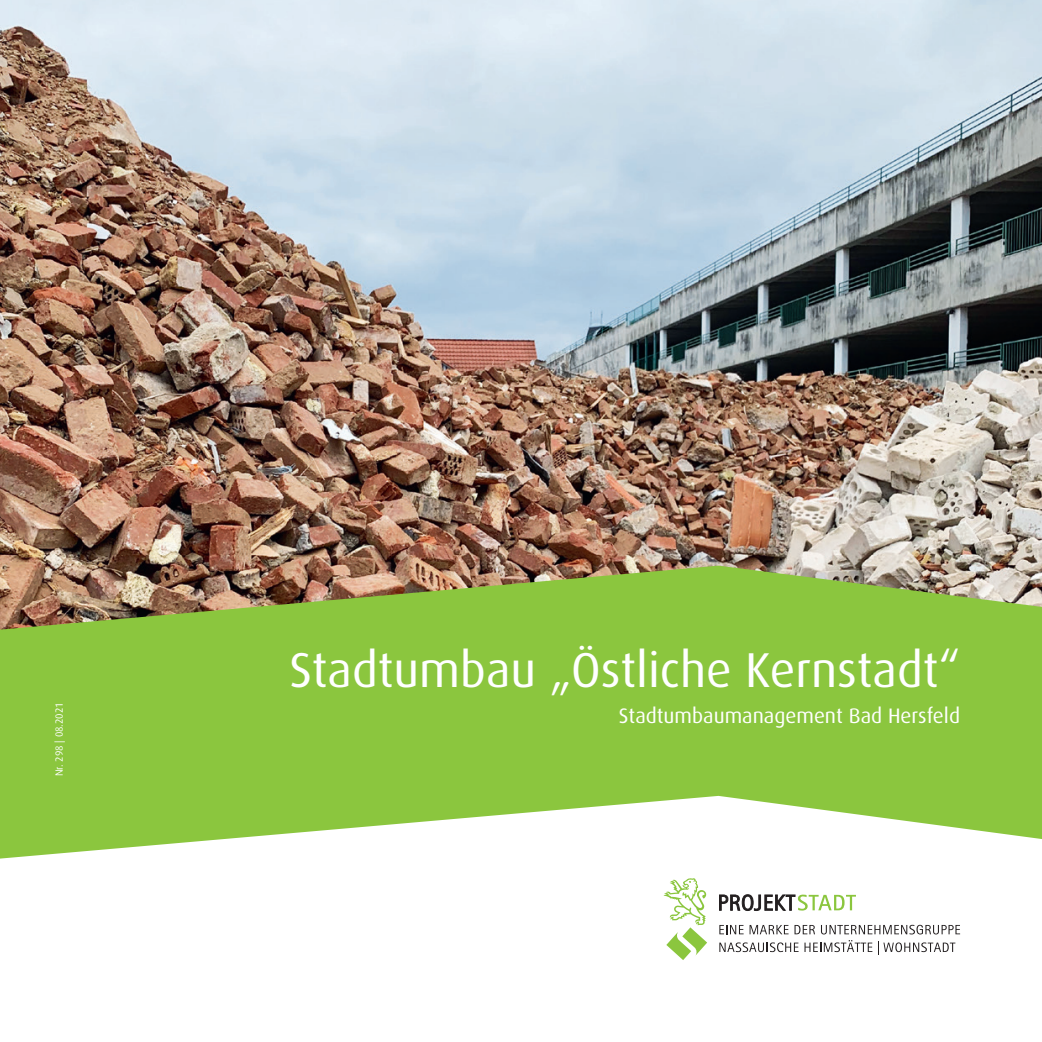
<style>
.page{position:relative;width:1042px;height:1042px;background:#fff}
.page>*{position:absolute;margin:0;border:0;box-sizing:border-box;transform-origin:0 0}
.t1{font:49px "Dax";color:#fff}
.t2{font:21px "Dax";color:#fff}
.t3{font:10.5px "Dax";color:#fff}
</style>
<div class="page">
<img style="left:0;top:0;width:1042px;height:566px">
<svg style="left:0;top:566px;width:1042px;height:292px;background:#9ac558"></svg>
<svg style="left:719px;top:925px;width:24px;height:9px"></svg>
<svg style="left:749px;top:925px;width:39px;height:9px"></svg>
<svg style="left:794px;top:925px;width:21px;height:9px"></svg>
<svg style="left:821px;top:925px;width:139px;height:9px"></svg>
<svg style="left:719px;top:942px;width:79px;height:10px"></svg>
<svg style="left:804px;top:940px;width:68px;height:12px"></svg>
<svg style="left:878px;top:941px;width:77px;height:13px"></svg>
<svg style="left:719px;top:894px;width:137px;height:17px"></svg>
<svg style="left:663px;top:878px;width:44px;height:82px"></svg>
<p class="t3" style="left:53px;top:776px;width:76px;rotate:-90deg">Nr. 298 | 08.2021</p>
<p class="t1" style="left:289px;top:642px;width:672px">Stadtumbau „Östliche Kernstadt“</p>
<p class="t2" style="left:619px;top:704px;width:343px">Stadtumbaumanagement Bad Hersfeld</p>
</div>
